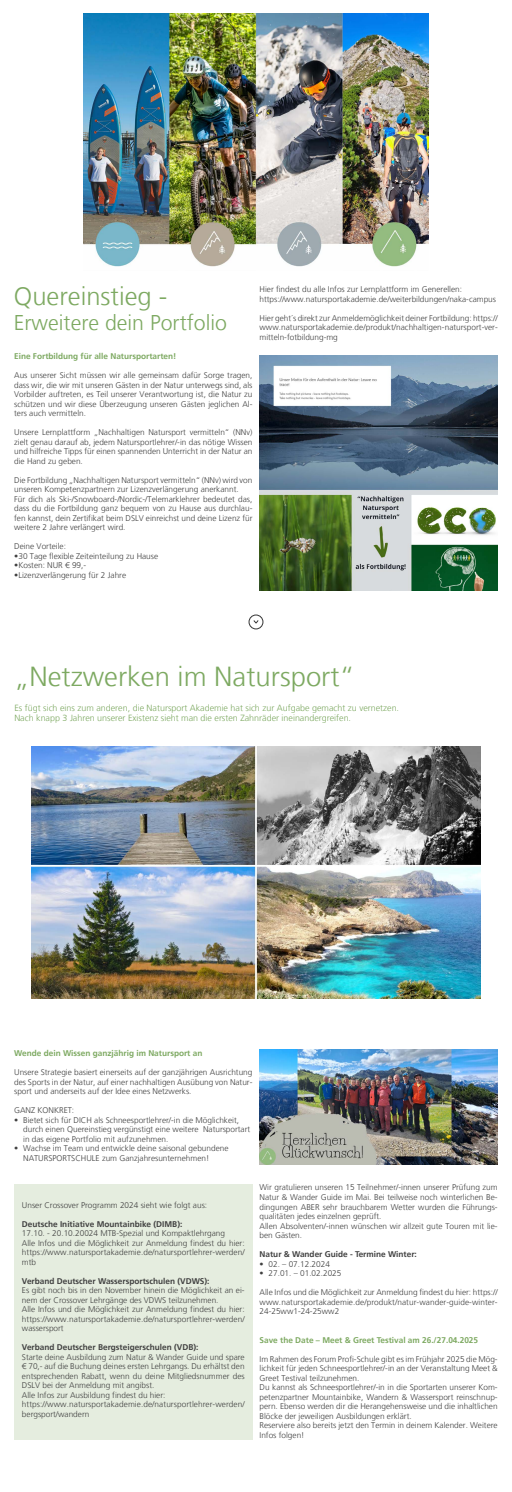
<style>
.page{position:relative;width:512px;height:1492px;background:#fff}
.page>*{position:absolute;margin:0;border:0;box-sizing:border-box;transform-origin:0 0}
.t1{font:300 27.5px "Frutiger";color:#7da961}
.t2{font:300 25.57px "Frutiger";color:#7da961}
.t3{font:300 21.32px "Frutiger";color:#7da961}
.t4{font:300 8.95px/9.8px "Frutiger";color:#7da961}
.t5{font:300 8.25px/9.5px "Frutiger";color:#404040}
.t6{font:700 8.25px "Frutiger";color:#404040}
.t7{font:700 8.25px "Frutiger";color:#7da961}
</style>
<div class="page">
<img style="left:83px;top:14px;width:346px;height:253px">
<img style="left:260px;top:355px;width:238px;height:235px">
<div style="left:249px;top:615px;width:14px;height:14px;border:1px solid #333;border-radius:50%"></div>
<svg style="left:253px;top:620px;width:6px;height:3px"></svg>
<img style="left:31px;top:746px;width:450px;height:252px">
<div style="left:14px;top:1184px;width:238px;height:255px;background:#e5eddf"></div>
<img style="left:260px;top:1049px;width:237px;height:115px">
<p class="t5" style="left:260px;top:285px;width:238px">Hier findest du alle Infos zur Lernplattform im Generellen: https://www.natursportakademie.de/weiterbildungen/naka-campus</p>
<p class="t5" style="left:260px;top:313px;width:240px;text-align:justify">Hier geht´s direkt zur Anmeldemöglichkeit deiner Fortbildung: https:// www.natursportakademie.de/produkt/nachhaltigen-natursport-ver&shy;mitteln-fotbildung-mg</p>
<h2 class="t2" style="left:14px;top:281px;width:155px">Quereinstieg -</h2>
<h3 class="t3" style="left:14px;top:311px;width:215px">Erweitere dein Portfolio</h3>
<p class="t7" style="left:14px;top:351px;width:164px">Eine Fortbildung für alle Natursportarten!</p>
<p class="t5" style="left:14px;top:371px;width:240px;text-align:justify">Aus unserer Sicht müssen wir alle gemeinsam dafür Sorge tragen, dass wir, die wir mit unseren Gästen in der Natur unterwegs sind, als Vorbilder auftreten, es Teil unserer Verantwortung ist, die Natur zu schützen und wir diese Überzeugung unseren Gästen jeglichen Al&shy;ters auch vermitteln.</p>
<p class="t5" style="left:14px;top:428px;width:240px;text-align:justify">Unsere Lernplattform „Nachhaltigen Natursport vermitteln“ (NNv) zielt genau darauf ab, jedem Natursportlehrer/-in das nötige Wissen und hilfreiche Tipps für einen spannenden Unterricht in der Natur an die Hand zu geben.</p>
<p class="t5" style="left:14px;top:475px;width:240px">Die Fortbildung „Nachhaltigen Natursport vermitteln“ (NNv) wird von unseren Kompetenzpartnern zur Lizenzverlängerung anerkannt.<br>Für dich als Ski-/Snowboard-/Nordic-/Telemarklehrer bedeutet das, dass du die Fortbildung ganz bequem von zu Hause aus durchlau&shy;fen kannst, dein Zertifikat beim DSLV einreichst und deine Lizenz für weitere 2 Jahre verlängert wird.</p>
<p class="t5" style="left:14px;top:542px;width:53px">Deine Vorteile:</p>
<p class="t5" style="left:14px;top:551px;width:146px">•30 Tage flexible Zeiteinteilung zu Hause</p>
<p class="t5" style="left:14px;top:561px;width:74px">•Kosten: NUR € 99,-</p>
<p class="t5" style="left:14px;top:570px;width:113px">•Lizenzverlängerung für 2 Jahre</p>
<h1 class="t1" style="left:14px;top:660px;width:342px">„Netzwerken im Natursport“</h1>
<p class="t4" style="left:14px;top:703px;width:386px">Es fügt sich eins zum anderen, die Natursport Akademie hat sich zur Aufgabe gemacht zu vernetzen.<br>Nach knapp 3 Jahren unserer Existenz sieht man die ersten Zahnräder ineinandergreifen.</p>
<p class="t7" style="left:14px;top:1048px;width:190px">Wende dein Wissen ganzjährig im Natursport an</p>
<p class="t5" style="left:14px;top:1067px;width:240px;text-align:justify">Unsere Strategie basiert einerseits auf der ganzjährigen Ausrichtung des Sports in der Natur, auf einer nachhaltigen Ausübung von Natur&shy;sport und anderseits auf der Idee eines Netzwerks.</p>
<p class="t5" style="left:14px;top:1105px;width:62px">GANZ KONKRET:</p>
<p class="t5" style="left:23px;top:1115px;width:228px;text-indent:-9px">• Bietet sich für DICH als Schneesportlehrer/-in die Möglichkeit, durch einen Quereinstieg vergünstigt eine weitere Natursportart in das eigene Portfolio mit aufzunehmen.</p>
<p class="t5" style="left:23px;top:1143px;width:207px;text-indent:-9px">• Wachse im Team und entwickle deine saisonal gebundene<br>NATURSPORTSCHULE zum Ganzjahresunternehmen!</p>
<p class="t5" style="left:22px;top:1200px;width:187px">Unser Crossover Programm 2024 sieht wie folgt aus:</p>
<p class="t6" style="left:22px;top:1219px;width:162px">Deutsche Initiative Mountainbike (DIMB):</p>
<p class="t5" style="left:22px;top:1228px;width:224px">17.10. - 20.10.20024 MTB-Spezial und Kompaktlehrgang<br>Alle Infos und die Möglichkeit zur Anmeldung findest du hier: https://www.natursportakademie.de/natursportlehrer-werden/ mtb</p>
<p class="t6" style="left:22px;top:1276px;width:189px">Verband Deutscher Wassersportschulen (VDWS):</p>
<p class="t5" style="left:22px;top:1285px;width:224px">Es gibt noch bis in den November hinein die Möglichkeit an ei&shy;nem der Crossover Lehrgänge des VDWS teilzunehmen.<br>Alle Infos und die Möglichkeit zur Anmeldung findest du hier: https://www.natursportakademie.de/natursportlehrer-werden/ wassersport</p>
<p class="t6" style="left:22px;top:1342px;width:178px">Verband Deutscher Bergsteigerschulen (VDB):</p>
<p class="t5" style="left:22px;top:1352px;width:224px">Starte deine Ausbildung zum Natur &amp; Wander Guide und spare € 70,- auf die Buchung deines ersten Lehrgangs. Du erhältst den entsprechenden Rabatt, wenn du deine Mitgliedsnummer des DSLV bei der Anmeldung mit angibst.<br>Alle Infos zur Ausbildung findest du hier: https://www.natursportakademie.de/natursportlehrer-werden/ bergsport/wandern</p>
<p class="t5" style="left:260px;top:1182px;width:240px">Wir gratulieren unseren 15 Teilnehmer/-innen unserer Prüfung zum Natur &amp; Wander Guide im Mai. Bei teilweise noch winterlichen Be&shy;dingungen ABER sehr brauchbarem Wetter wurden die Führungs&shy;qualitäten jedes einzelnen geprüft.<br>Allen Absolventen/-innen wünschen wir allzeit gute Touren mit lie&shy;ben Gästen.</p>
<p class="t6" style="left:260px;top:1249px;width:159px">Natur &amp; Wander Guide - Termine Winter:</p>
<p class="t5" style="left:260px;top:1259px;width:72px">• 02. – 07.12.2024</p>
<p class="t5" style="left:260px;top:1268px;width:83px">• 27.01. – 01.02.2025</p>
<p class="t5" style="left:260px;top:1287px;width:240px;text-align:justify">Alle Infos und die Möglichkeit zur Anmeldung findest du hier: https:// www.natursportakademie.de/produkt/natur-wander-guide-winter-24-25ww1-24-25ww2</p>
<p class="t7" style="left:260px;top:1334px;width:220px">Save the Date – Meet &amp; Greet Testival am 26./27.04.2025</p>
<p class="t5" style="left:260px;top:1354px;width:240px">Im Rahmen des Forum Profi-Schule gibt es im Frühjahr 2025 die Mög&shy;lichkeit für jeden Schneesportlehrer/-in an der Veranstaltung Meet &amp; Greet Testival teilzunehmen.<br>Du kannst als Schneesportlehrer/-in in die Sportarten unserer Kom&shy;petenzpartner Mountainbike, Wandern &amp; Wassersport reinschnup&shy;pern. Ebenso werden dir die Herangehensweise und die inhaltlichen Blöcke der jeweiligen Ausbildungen erklärt.<br>Reserviere also bereits jetzt den Termin in deinem Kalender. Weitere Infos folgen!</p>
</div>
